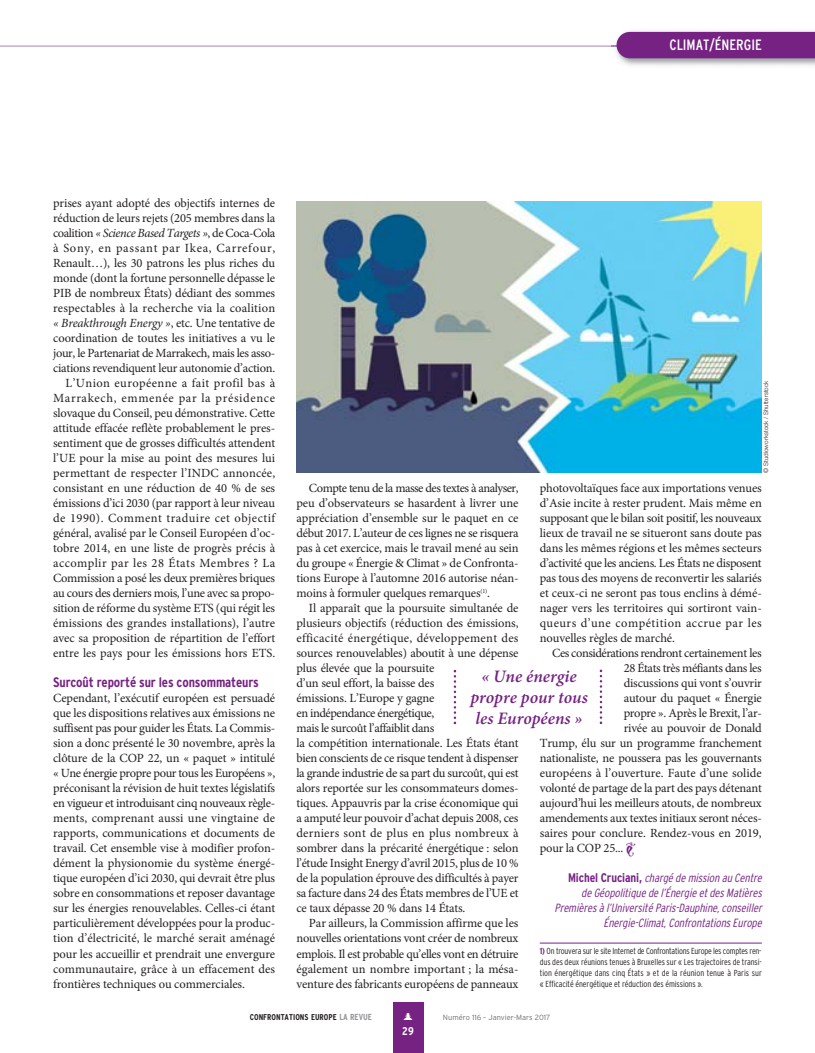
<style>
.page{position:relative;width:815px;height:1053px;background:#fff}
.page>*{position:absolute;margin:0;border:0;box-sizing:border-box;transform-origin:0 0}
.t1{font:italic 600 17.5px/21.2px "Minion Pro";color:#752283;text-align:center}
.t2{font:condensed 15px "Interstate";color:#fff}
.t3{font:700 condensed 13.75px "Interstate";letter-spacing:-.01em;color:#752283}
.t4{font:12.5px/15px "Minion Pro";letter-spacing:-.015em;color:#231f20;text-align:justify}
.t5{font:12.5px "Minion Pro";letter-spacing:-.035em;color:#231f20}
.t6{font:12.5px "Minion Pro";letter-spacing:.005em;color:#231f20}
.t7{font:italic 300 condensed 11.88px/15px "Interstate";color:#752283;text-align:right}
.t8{font:700 condensed 11.25px "Interstate";color:#fff}
.t9{font:300 condensed 8.75px/11.2px "Interstate";letter-spacing:-.01em;color:#231f20;text-align:justify}
.t10{font:700 condensed 8.5px "Interstate";color:#231f20}
.t11{font:300 7.5px "Interstate";color:#6d6e70}
.t12{font:300 6.25px "Helvetica Neue";color:#231f20}
.s1{font-style:italic}
.s2{color:#752283}
.s3{font-weight:700;font-style:normal;font-size:12.5px}
.s4{font-weight:700;color:#752283}
.s5{font-size:8.75px;color:#939598}
</style>
<div class="page">
<hr style="left:0;top:46px;width:762px;height:1px;background:#a983b5">
<div style="left:393px;top:1002px;width:30px;height:50px;background:#752283"></div>
<img style="left:611px;top:31px;width:204px;height:35px">
<div style="left:617px;top:32px;width:198px;height:26px;background:#752283"></div>
<hr style="left:540px;top:942px;width:222px;height:1px;background:#752283">
<img style="left:296px;top:201px;width:466px;height:271px">
<svg style="left:600px;top:669px;width:2px;height:55px"></svg>
<svg style="left:454px;top:670px;width:2px;height:54px"></svg>
<p class="t2" style="left:669px;top:39px;width:94px">CLIMAT/ÉNERGIE</p>
<p class="t4" style="left:53px;top:197px;width:224px;text-align:right">prises ayant adopté des objectifs internes de réduction de leurs rejets (205 membres dans la coalition <span class="s1">« Science Based Targets »</span>, de Coca-Cola à Sony, en passant par Ikea, Carrefour, Renault…), les 30 patrons les plus riches du monde (dont la fortune personnelle dépasse le PIB de nombreux États) dédiant des sommes respectables à la recherche via la coalition <span class="s1">« Breakthrough Energy »</span>, etc. Une tentative de coordination de toutes les initiatives a vu le jour, le Partenariat de Marrakech, mais les asso&shy;ciations revendiquent leur autonomie d’action.<br>L’Union européenne a fait profil bas à Marrakech, emmenée par la présidence slovaque du Conseil, peu démonstrative. Cette attitude effacée reflète probablement le pres&shy;sentiment que de grosses difficultés attendent l’UE pour la mise au point des mesures lui permettant de respecter l’INDC annoncée, consistant en une réduction de 40 % de ses émissions d’ici 2030 (par rapport à leur niveau de 1990). Comment traduire cet objectif général, avalisé par le Conseil Européen d’oc&shy;tobre 2014, en une liste de progrès précis à accomplir par les 28 États Membres ? La Commission a posé les deux premières briques au cours des derniers mois, l’une avec sa propo&shy;sition de réforme du système ETS (qui régit les émissions des grandes installations), l’autre avec sa proposition de répartition de l’effort entre les pays pour les émissions hors ETS.</p>
<p class="t3" style="left:53px;top:677px;width:207px">Surcoût reporté sur les consommateurs</p>
<p class="t4" style="left:53px;top:692px;width:224px">Cependant, l’exécutif européen est persuadé que les dispositions relatives aux émissions ne suffisent pas pour guider les États. La Commis&shy;sion a donc présenté le 30 novembre, après la clôture de la COP 22, un « paquet » intitulé « Une énergie propre pour tous les Européens », préconisant la révision de huit textes législatifs en vigueur et introduisant cinq nouveaux règle&shy;ments, comprenant aussi une vingtaine de rapports, communications et documents de travail. Cet ensemble vise à modifier profon&shy;dément la physionomie du système énergé&shy;tique européen d’ici 2030, qui devrait être plus sobre en consommations et reposer davantage sur les énergies renouvelables. Celles-ci étant particulièrement développées pour la produc&shy;tion d’électricité, le marché serait aménagé pour les accueillir et prendrait une envergure communautaire, grâce à un effacement des frontières techniques ou commerciales.</p>
<p class="t12" style="left:762px;top:472px;width:93px;rotate:-90deg">© Studioworkstock / Shutterstock</p>
<p class="t4" style="left:296px;top:482px;width:224px;text-indent:12px">Compte tenu de la masse des textes à analyser, peu d’observateurs se hasardent à livrer une appréciation d’ensemble sur le paquet en ce début 2017. L’auteur de ces lignes ne se risquera pas à cet exercice, mais le travail mené au sein du groupe « Énergie &amp; Climat » de Confronta&shy;tions Europe à l’automne 2016 autorise néan&shy;moins à formuler quelques remarques<sup>(1)</sup>.</p>
<p class="t4" style="left:296px;top:602px;width:224px;text-align:left;text-indent:12px">Il apparaît que la poursuite simultanée de plusieurs objectifs (réduction des émissions, efficacité énergétique, développement des sources renouvelables) aboutit à une dépense plus élevée que la poursuite<br>d’un seul effort, la baisse des<br>émissions. L’Europe y gagne<br>en indépendance énergétique,<br>mais le surcoût l’affaiblit dans<br>la compétition internationale. Les États étant bien conscients de ce risque tendent à dispenser la grande industrie de sa part du surcoût, qui est alors reportée sur les consommateurs domes&shy;tiques. Appauvris par la crise économique qui a amputé leur pouvoir d’achat depuis 2008, ces derniers sont de plus en plus nombreux à sombrer dans la précarité énergétique : selon l’étude Insight Energy d’avril 2015, plus de 10 % de la population éprouve des difficultés à payer sa facture dans 24 des États membres de l’UE et ce taux dépasse 20 % dans 14 États.</p>
<p class="t4" style="left:296px;top:917px;width:224px;text-indent:12px">Par ailleurs, la Commission affirme que les nouvelles orientations vont créer de nombreux emplois. Il est probable qu’elles vont en détruire également un nombre important ; la mésa&shy;venture des fabricants européens de panneaux</p>
<p class="t4" style="left:540px;top:482px;width:224px">photovoltaïques face aux importations venues d’Asie incite à rester prudent. Mais même en supposant que le bilan soit positif, les nouveaux lieux de travail ne se situeront sans doute pas dans les mêmes régions et les mêmes secteurs d’activité que les anciens. Les États ne disposent pas tous des moyens de reconvertir les salariés et ceux-ci ne seront pas tous enclins à démé&shy;nager vers les territoires qui sortiront vain&shy;queurs d’une compétition accrue par les nouvelles règles de marché.</p>
<p class="t5" style="left:552px;top:648px;width:211px">Ces considérations rendront certainement les</p>
<p class="t4" style="left:624px;top:662px;width:140px">28 États très méfiants dans les</p>
<p class="t4" style="left:624px;top:677px;width:140px">discussions qui vont s’ouvrir</p>
<p class="t4" style="left:624px;top:692px;width:140px">autour du paquet « Énergie</p>
<p class="t4" style="left:624px;top:707px;width:140px">propre ». Après le Brexit, l’ar-</p>
<p class="t4" style="left:624px;top:722px;width:140px">rivée au pouvoir de Donald</p>
<p class="t4" style="left:540px;top:737px;width:224px">Trump, élu sur un programme franchement</p>
<p class="t4" style="left:540px;top:752px;width:224px">nationaliste, ne poussera pas les gouvernants</p>
<p class="t6" style="left:540px;top:768px;width:224px">européens à l’ouverture. Faute d’une solide</p>
<p class="t4" style="left:540px;top:782px;width:224px">volonté de partage de la part des pays détenant</p>
<p class="t4" style="left:540px;top:797px;width:224px">aujourd’hui les meilleurs atouts, de nombreux</p>
<p class="t4" style="left:540px;top:812px;width:224px">amendements aux textes initiaux seront néces-</p>
<p class="t4" style="left:540px;top:827px;width:224px">saires pour conclure. Rendez-vous en 2019,</p>
<p class="t4" style="left:540px;top:842px;width:98px">pour la COP 25... <span class="s2">-</span></p>
<p class="t7" style="left:554px;top:871px;width:211px"><span class="s3">M i c h e l C r u c i a n i ,</span> chargé de mission au Centre de Géopolitique de l’Énergie etdesMatières Premièresà l’Université Paris-Dauphine,conseiller Énergie-Climat,ConfrontationsEurope</p>
<p class="t9" style="left:540px;top:945px;width:224px"><span class="s4">1)</span> On trouvera sur le site Internet de Confrontations Europe les comptes ren&shy;dus des deux réunions tenues à Bruxelles sur « Les trajectoires de transi&shy;tion énergétique dans cinq États » et de la réunion tenue à Paris sur « Efficacité énergétique et réduction des émissions ».</p>
<h1 class="t1" style="left:470px;top:664px;width:119px">« Une énergie propre pour tous les Européens »</h1>
<p class="t10" style="left:250px;top:1013px;width:124px">CONFRONTATIONS EUROPE <span class="s5">LA REVUE</span></p>
<p class="t11" style="left:443px;top:1014px;width:109px">Numéro 116 – Janvier-Mars 2017</p>
<p class="t8" style="left:402px;top:1026px;width:13px">29</p>
</div>
